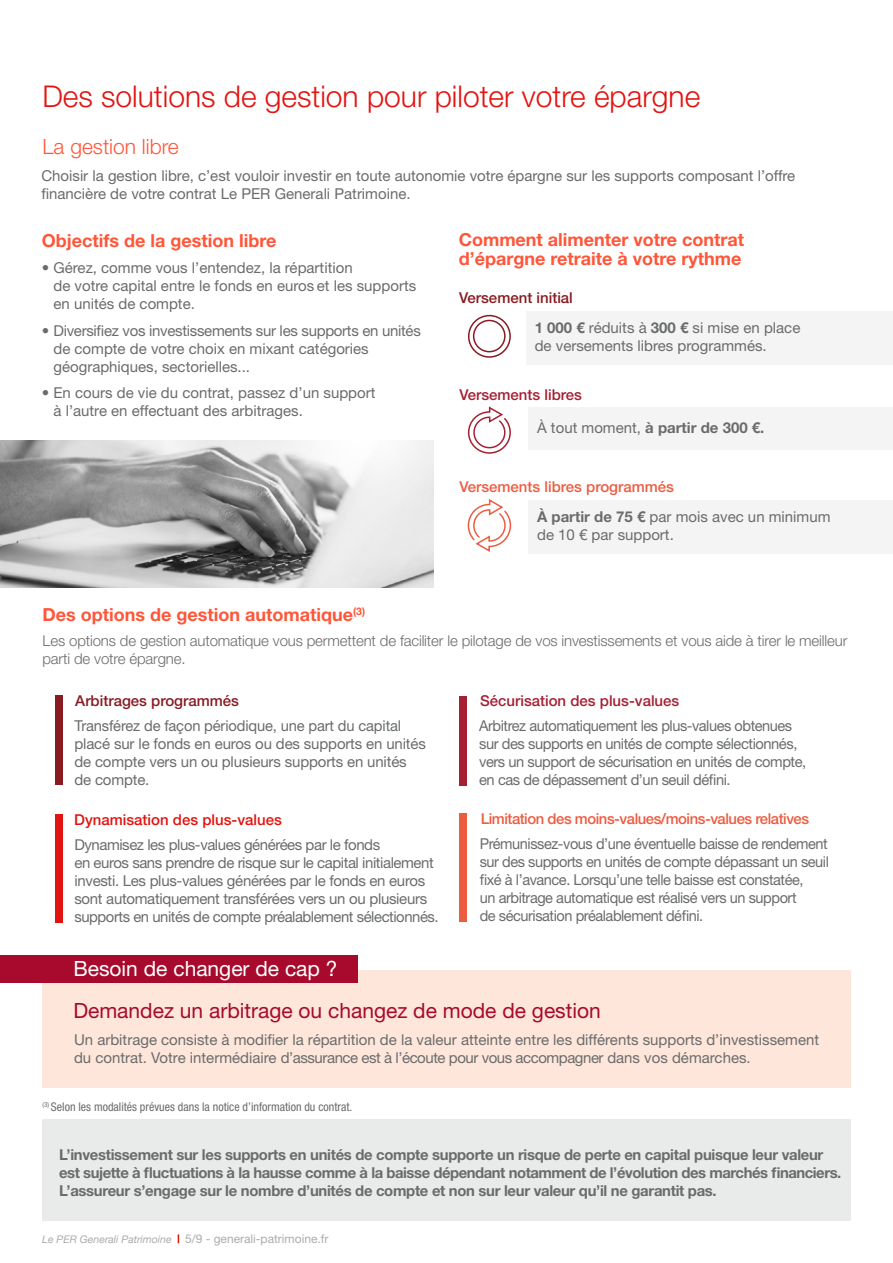
<style>
.page{position:relative;width:893px;height:1263px;background:#fff}
.page>*{position:absolute;margin:0;border:0;box-sizing:border-box;transform-origin:0 0}
.t1{font:300 30px "Helvetica Neue LT Std";color:#e21410}
.t2{font:21px "Helvetica Neue LT Std";color:#a70a2d}
.t3{font:21px "Helvetica Neue LT Std";color:#fff}
.t4{font:300 21px "Helvetica Neue LT Std";color:#ff5639}
.t5{font:700 18px/19.5px "Helvetica Neue LT Std";color:#ff5639}
.t6{font:15px/18px "Helvetica Neue LT Std";letter-spacing:-.02em;color:#6a6c6c}
.t7{font:15px/18px "Helvetica Neue LT Std";color:#6a6c6c}
.t8{font:700 15px/18px "Helvetica Neue LT Std";letter-spacing:-.02em;color:#6a6c6c}
.t9{font:300 15px/18px "Helvetica Neue LT Std";letter-spacing:-.01em;color:#6a6c6c}
.t10{font:500 15px "Helvetica Neue LT Std";letter-spacing:-.03em;color:#ed5c41}
.t11{font:500 15px "Helvetica Neue LT Std";color:#a52033}
.t12{font:500 15px "Helvetica Neue LT Std";color:#881b22}
.t13{font:700 15px "Helvetica Neue LT Std";color:#6a6c6c}
.t14{font:500 15px "Helvetica Neue LT Std";color:#e21410}
.t15{font:500 15px "Helvetica Neue LT Std";color:#ed5c41}
.t16{font:condensed 12px "Helvetica Neue LT Std";color:#6a6c6c}
.t17{font:12px "Helvetica Neue LT Std";color:#abacac}
.s1{font-weight:700}
.s2{font-weight:400}
.s3{font-family:"Helvetica Neue";font-style:italic;font-size:10.5px}
</style>
<div class="page">
<div style="left:56px;top:814px;width:7px;height:108px;background:#e21410"></div>
<div style="left:459px;top:813px;width:8px;height:108px;background:#ed5c41"></div>
<div style="left:526px;top:311px;width:367px;height:53px;background:#f4f4f4"></div>
<div style="left:528px;top:501px;width:365px;height:53px;background:#f4f4f4"></div>
<div style="left:528px;top:407px;width:365px;height:42px;background:#f4f4f4"></div>
<div style="left:56px;top:695px;width:7px;height:90px;background:#881b22"></div>
<div style="left:459px;top:696px;width:8px;height:89px;background:#a52033"></div>
<div style="left:42px;top:970px;width:809px;height:117px;background:#fee6da"></div>
<div style="left:0;top:955px;width:357px;height:28px;background:#a70a2d"></div>
<div style="left:43px;top:1119px;width:808px;height:101px;background:#e9eaea"></div>
<svg style="left:468px;top:314px;width:43px;height:44px"></svg>
<svg style="left:467px;top:406px;width:44px;height:48px"></svg>
<svg style="left:467px;top:499px;width:45px;height:53px"></svg>
<img style="left:0;top:441px;width:434px;height:146px">
<h1 class="t1" style="left:42px;top:78px;width:659px">Des solutions de gestion pour piloter votre épargne</h1>
<h2 class="t4" style="left:42px;top:133px;width:138px">La gestion libre</h2>
<p class="t7" style="left:41px;top:166px;width:755px">Choisir la gestion libre, c’est vouloir investir en toute autonomie votre épargne sur les supports composant l’offre financière de votre contrat Le PER Generali Patrimoine.</p>
<p class="t5" style="left:42px;top:230px;width:236px">Objectifs de la gestion libre</p>
<p class="t7" style="left:53px;top:259px;width:364px;text-indent:-12px">• Gérez, comme vous l’entendez, la répartition<br>de votre capital entre le fonds en euros et les supports en unités de compte.</p>
<p class="t7" style="left:53px;top:321px;width:369px;text-indent:-12px">• Diversifiez vos investissements sur les supports en unités de compte de votre choix en mixant catégories géographiques, sectorielles...</p>
<p class="t7" style="left:53px;top:384px;width:324px;text-indent:-12px">• En cours de vie du contrat, passez d’un support à l’autre en effectuant des arbitrages.</p>
<p class="t5" style="left:459px;top:229px;width:287px">Comment alimenter votre contrat d’épargne retraite à votre rythme</p>
<p class="t12" style="left:459px;top:289px;width:115px">Versement initial</p>
<p class="t7" style="left:535px;top:318px;width:267px"><span class="s1">1 000 €</span> réduits à <span class="s1">300 €</span> si mise en place de versements libres programmés.</p>
<p class="t11" style="left:459px;top:386px;width:124px">Versements libres</p>
<p class="t13" style="left:537px;top:418px;width:229px"><span class="s2">À tout moment,</span> à partir de 300 €.</p>
<p class="t15" style="left:459px;top:478px;width:216px">Versements libres programmés</p>
<p class="t5" style="left:43px;top:604px;width:324px">Des options de gestion automatique<sup>(3)</sup></p>
<p class="t7" style="left:537px;top:508px;width:295px"><span class="s1">À partir de 75 €</span> par mois avec un minimum de 10 € par support.</p>
<p class="t9" style="left:43px;top:632px;width:806px">Les options de gestion automatique vous permettent de faciliter le pilotage de vos investissements et vous aide à tirer le meilleur parti de votre épargne.</p>
<p class="t12" style="left:75px;top:692px;width:165px">Arbitrages programmés</p>
<p class="t6" style="left:74px;top:717px;width:353px">Transférez de façon périodique, une part du capital placé sur le fonds en euros ou des supports en unités de compte vers un ou plusieurs supports en unités de compte.</p>
<p class="t11" style="left:480px;top:692px;width:201px">Sécurisation des plus-values</p>
<p class="t6" style="left:479px;top:717px;width:329px">Arbitrez automatiquement les plus-values obtenues sur des supports en unités de compte sélectionnés, vers un support de sécurisation en unités de compte, en cas de dépassement d’un seuil défini.</p>
<p class="t14" style="left:74px;top:811px;width:209px">Dynamisation des plus-values</p>
<p class="t10" style="left:481px;top:810px;width:330px">Limitation des moins-values/moins-values relatives</p>
<p class="t6" style="left:74px;top:836px;width:366px">Dynamisez les plus-values générées par le fonds<br>en euros sans prendre de risque sur le capital initialement investi. Les plus-values générées par le fonds en euros sont automatiquement transférées vers un ou plusieurs supports en unités de compte préalablement sélectionnés.</p>
<h2 class="t3" style="left:73px;top:955px;width:266px">Besoin de changer de cap ?</h2>
<p class="t6" style="left:480px;top:835px;width:351px">Prémunissez-vous d’une éventuelle baisse de rendement sur des supports en unités de compte dépassant un seuil fixé à l’avance. Lorsqu’une telle baisse est constatée,<br>un arbitrage automatique est réalisé vers un support<br>de sécurisation préalablement défini.</p>
<h2 class="t2" style="left:73px;top:998px;width:529px">Demandez un arbitrage ou changez de mode de gestion</h2>
<p class="t7" style="left:74px;top:1030px;width:747px">Un arbitrage consiste à modifier la répartition de la valeur atteinte entre les différents supports d’investissement du contrat. Votre intermédiaire d’assurance est à l’écoute pour vous accompagner dans vos démarches.</p>
<p class="t16" style="left:43px;top:1100px;width:311px"><sup>(3)</sup> Selon les modalités prévues dans la notice d’information du contrat.</p>
<p class="t8" style="left:59px;top:1145px;width:784px">L’investissement sur les supports en unités de compte supporte un risque de perte en capital puisque leur valeur est sujette à fluctuations à la hausse comme à la baisse dépendant notamment de l’évolution des marchés financiers.<br>L’assureur s’engage sur le nombre d’unités de compte et non sur leur valeur qu’il ne garantit pas.</p>
<p class="t17" style="left:42px;top:1232px;width:288px"><span class="s3">Le PER Generali Patrimoine</span> 5/9 - generali-patrimoine.fr</p>
</div>
